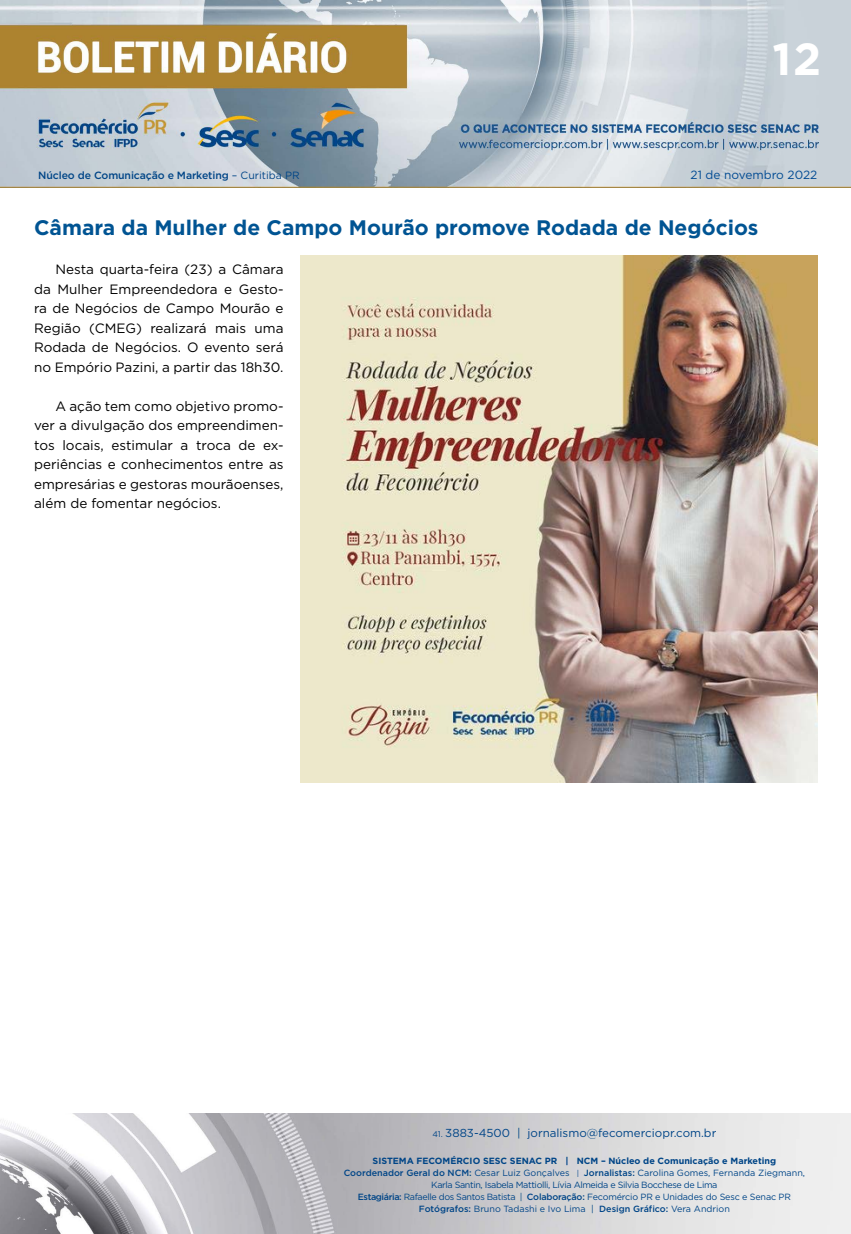
<style>
.page{position:relative;width:851px;height:1234px;background:#fff}
.page>*{position:absolute;margin:0;border:0;box-sizing:border-box;transform-origin:0 0}
.t1{font:700 45px "Gotham";color:#fff}
.t2{font:700 21px "Gotham";color:#005493}
.t3{font:13.5px/19.5px "Gotham";color:#000;text-align:justify}
.t4{font:11.85px "Gotham";color:#004a93}
.t5{font:11.55px "Gotham";color:#004587}
.t6{font:500 10.5px "Gotham";letter-spacing:-.01em;color:#004587}
.t7{font:9px/12px "Gotham";letter-spacing:-.02em;color:#004587;text-align:center}
.s1{font-weight:400}
.s2{font-size:8.25px}
.s3{font-weight:700}
.s4{font-weight:500}
.s5{font-size:7.65px}
</style>
<div class="page">
<img style="left:0;top:0;width:850px;height:188px">
<img style="left:0;top:1113px;width:850px;height:120px">
<img style="left:300px;top:255px;width:516px;height:527px">
<p class="t6" style="left:38px;top:168px;width:263px">Núcleo de Comunicação e Marketing <span class="s1">– Curitiba PR</span></p>
<h1 class="t1" style="left:772px;top:29px;width:50px">12</h1>
<h3 class="t4" style="left:690px;top:167px;width:128px">21 de novembro 2022</h3>
<h2 class="t2" style="left:34px;top:214px;width:725px">Câmara da Mulher de Campo Mourão promove Rodada de Negócios</h2>
<h3 class="t3" style="left:34px;top:259px;width:251px;text-indent:21px">Nesta quarta-feira (23) a Câmara da Mulher Empreendedora e Gesto&shy;ra de Negócios de Campo Mourão e Região (CMEG) realizará mais uma Rodada de Negócios. O evento será no Empório Pazini, a partir das 18h30.</h3>
<h3 class="t3" style="left:34px;top:396px;width:251px;text-indent:21px">A ação tem como objetivo promo&shy;ver a divulgação dos empreendimen&shy;tos locais, estimular a troca de ex&shy;periências e conhecimentos entre as empresárias e gestoras mourãoenses, além de fomentar negócios.</h3>
<p class="t5" style="left:432px;top:1125px;width:285px"><span class="s2">41.</span> 3883-4500 | jornalismo@fecomerciopr.com.br</p>
<p class="t7" style="left:343px;top:1154px;width:463px"><span class="s3">SISTEMA FECOMÉRCIO SESC SENAC PR | NCM – Núcleo de Comunicação e Marketing </span><span class="s4">Coordenador Geral do NCM:</span> Cesar Luiz Gonçalves <span class="s5">|</span> <span class="s4">Jornalistas:</span> Carolina Gomes, Fernanda Ziegmann, Karla Santin, Isabela Mattiolli, Lívia Almeida e Silvia Bocchese de Lima<br><span class="s4">Estagiária:</span> Rafaelle dos Santos Batista | <span class="s4">Colaboração:</span> Fecomércio PR e Unidades do Sesc e Senac PR <span class="s4">Fotógrafos:</span> Bruno Tadashi e Ivo Lima | <span class="s4">Design Gráfico:</span> Vera Andrion</p>
</div>
